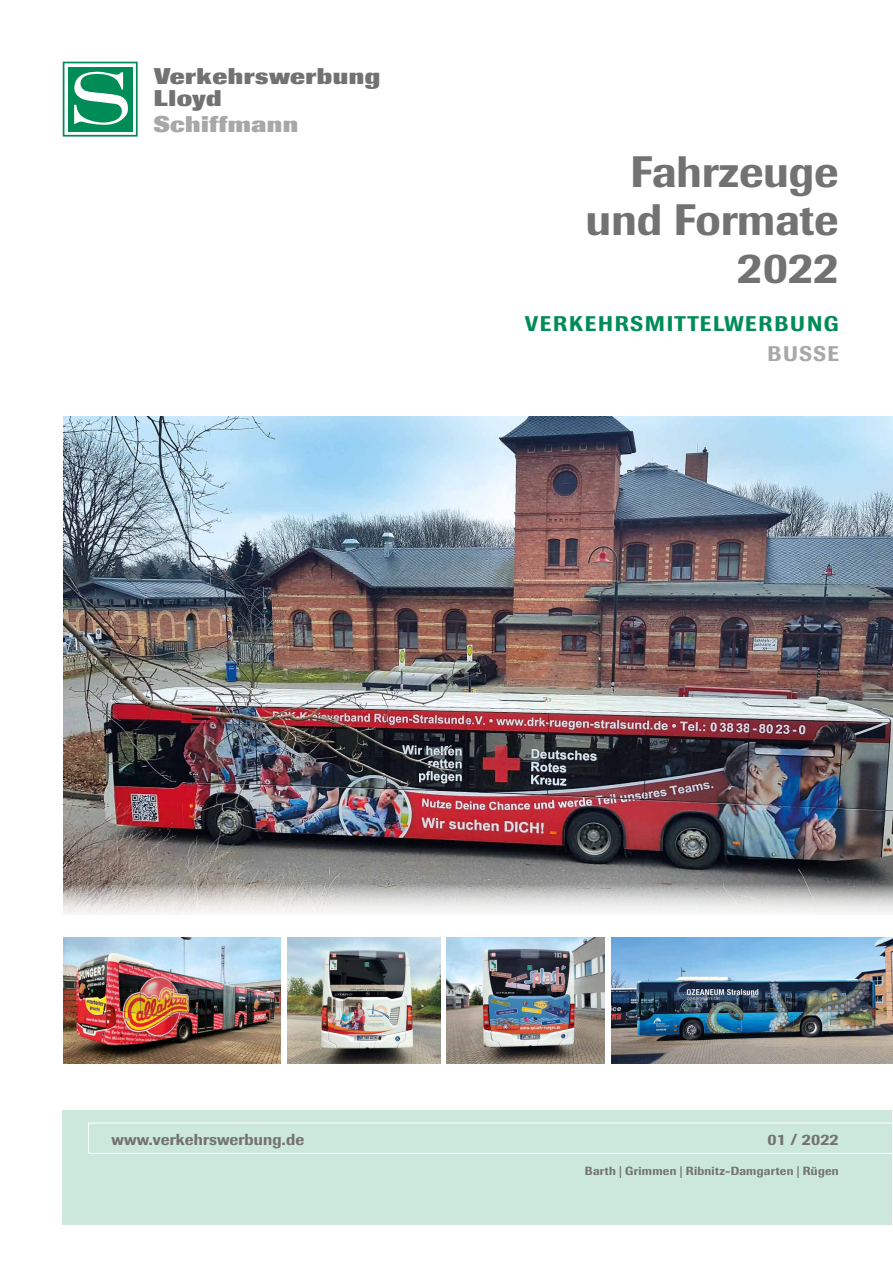
<style>
.page{position:relative;width:893px;height:1263px;background:#fff}
.page>*{position:absolute;margin:0;border:0;box-sizing:border-box;transform-origin:0 0}
.t1{font:500 49.35px "Imago";color:#737272}
.t2{font:500 43.5px/48px "Imago";color:#737272;text-align:right}
.t3{font:800 22.5px/22.5px "Imago";letter-spacing:.02em;color:#737272;scale:1.1 1}
.t4{font:800 22.5px "Imago";letter-spacing:.02em;color:#a8a8a8;scale:1.1 1}
.t5{font:500 21px "Imago";letter-spacing:.08em;color:#008c57}
.t6{font:500 21px "Imago";letter-spacing:.05em;color:#a8a8a8}
.t7{font:500 15.75px "Imago";letter-spacing:.01em;color:#737272}
.t8{font:500 11.7px "Imago";letter-spacing:.025em;color:#737272}
</style>
<div class="page">
<svg style="left:63px;top:62px;width:75px;height:75px"></svg>
<img style="left:64px;top:417px;width:829px;height:456px">
<img style="left:611px;top:937px;width:282px;height:126px">
<img style="left:64px;top:937px;width:217px;height:126px">
<img style="left:287px;top:937px;width:153px;height:126px">
<img style="left:446px;top:937px;width:159px;height:126px">
<svg style="left:63px;top:873px;width:830px;height:42px"></svg>
<div style="left:63px;top:1110px;width:829px;height:115px;background:#cce8dd"></div>
<svg style="left:88px;top:1123px;width:804px;height:31px"></svg>
<h3 class="t3" style="left:154px;top:65px;width:207px">Verkehrswerbung<br>Lloyd</h3>
<h3 class="t4" style="left:154px;top:110px;width:133px">Schiffmann</h3>
<h2 class="t2" style="left:586px;top:148px;width:254px">Fahrzeuge und Formate<br>2022</h2>
<h1 class="t1" style="left:725px;top:221px;width:116px">2019</h1>
<h3 class="t5" style="left:525px;top:311px;width:315px">VERKEHRSMITTELWERBUNG</h3>
<h3 class="t6" style="left:767px;top:341px;width:73px">BUSSE</h3>
<h3 class="t7" style="left:112px;top:1130px;width:194px">www.verkehrswerbung.de</h3>
<h3 class="t7" style="left:768px;top:1130px;width:73px">01 / 2022</h3>
<p class="t8" style="left:585px;top:1163px;width:255px">Barth | Grimmen | Ribnitz-Damgarten | Rügen</p>
</div>
